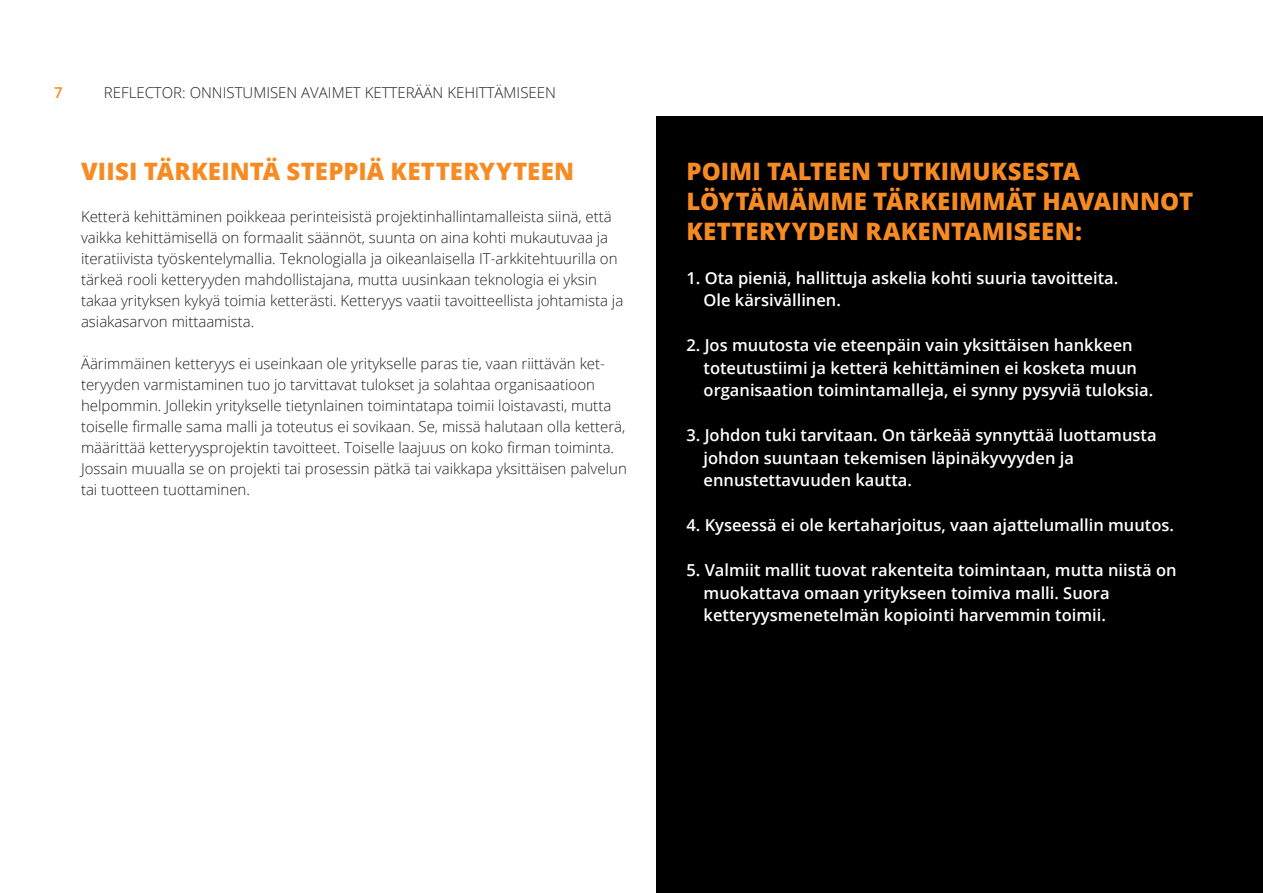
<style>
.page{position:relative;width:1263px;height:893px;background:#fff}
.page>*{position:absolute;margin:0;border:0;box-sizing:border-box;transform-origin:0 0}
.Otsikko_2{font:800 24px/30px "Open Sans";letter-spacing:.01em;color:#f68b23}
.t1{font:600 16.5px/22.5px "Open Sans";color:#fff}
.t2{font:300 15px/21px "Open Sans";color:#231f20}
.t3{font:600 15px "Open Sans";color:#f68b23}
</style>
<div class="page">
<div style="left:656px;top:116px;width:607px;height:777px;background:#000"></div>
<p class="t3" style="left:54px;top:82px;width:10px">7</p>
<p class="t2" style="left:104px;top:82px;width:453px">REFLECTOR: ONNISTUMISEN AVAIMET KETTERÄÄN KEHITTÄMISEEN</p>
<p class="Otsikko_2" style="left:81px;top:155px;width:495px">VIISI TÄRKEINTÄ STEPPIÄ KETTERYYTEEN</p>
<p class="t2" style="left:81px;top:206px;width:544px">Ketterä kehittäminen poikkeaa perinteisistä projektinhallintamalleista siinä, että vaikka kehittämisellä on formaalit säännöt, suunta on aina kohti mukautuvaa ja iteratiivista työskentelymallia. Teknologialla ja oikeanlaisella IT-arkkitehtuurilla on tärkeä rooli ketteryyden mahdollistajana, mutta uusinkaan teknologia ei yksin takaa yrityksen kykyä toimia ketterästi. Ketteryys vaatii tavoitteellista johtamista ja asiakasarvon mittaamista.</p>
<p class="t2" style="left:81px;top:353px;width:547px">Äärimmäinen ketteryys ei useinkaan ole yritykselle paras tie, vaan riittävän ket&shy;teryyden varmistaminen tuo jo tarvittavat tulokset ja solahtaa organisaatioon helpommin. Jollekin yritykselle tietynlainen toimintatapa toimii loistavasti, mutta toiselle firmalle sama malli ja toteutus ei sovikaan. Se, missä halutaan olla ketterä, määrittää ketteryysprojektin tavoitteet. Toiselle laajuus on koko firman toiminta.<br>Jossain muualla se on projekti tai prosessin pätkä tai vaikkapa yksittäisen palvelun tai tuotteen tuottaminen.</p>
<p class="Otsikko_2" style="left:686px;top:155px;width:508px">POIMI TALTEEN TUTKIMUKSESTA<br>LÖYTÄMÄMME TÄRKEIMMÄT HAVAINNOT<br>KETTERYYDEN RAKENTAMISEEN:</p>
<p class="t1" style="left:703px;top:266px;width:416px;text-indent:-17px">1. Ota pieniä, hallittuja askelia kohti suuria tavoitteita.<br>Ole kärsivällinen.</p>
<p class="t1" style="left:703px;top:334px;width:451px;text-indent:-17px">2. Jos muutosta vie eteenpäin vain yksittäisen hankkeen toteutustiimi ja ketterä kehittäminen ei kosketa muun organisaation toimintamalleja, ei synny pysyviä tuloksia.</p>
<p class="t1" style="left:703px;top:424px;width:454px;text-indent:-17px">3. Johdon tuki tarvitaan. On tärkeää synnyttää luottamusta johdon suuntaan tekemisen läpinäkyvyyden ja ennustettavuuden kautta.</p>
<p class="t1" style="left:686px;top:514px;width:489px">4. Kyseessä ei ole kertaharjoitus, vaan ajattelumallin muutos.</p>
<p class="t1" style="left:703px;top:559px;width:474px;text-indent:-17px">5. Valmiit mallit tuovat rakenteita toimintaan, mutta niistä on muokattava omaan yritykseen toimiva malli. Suora ketteryysmenetelmän kopiointi harvemmin toimii.</p>
</div>
